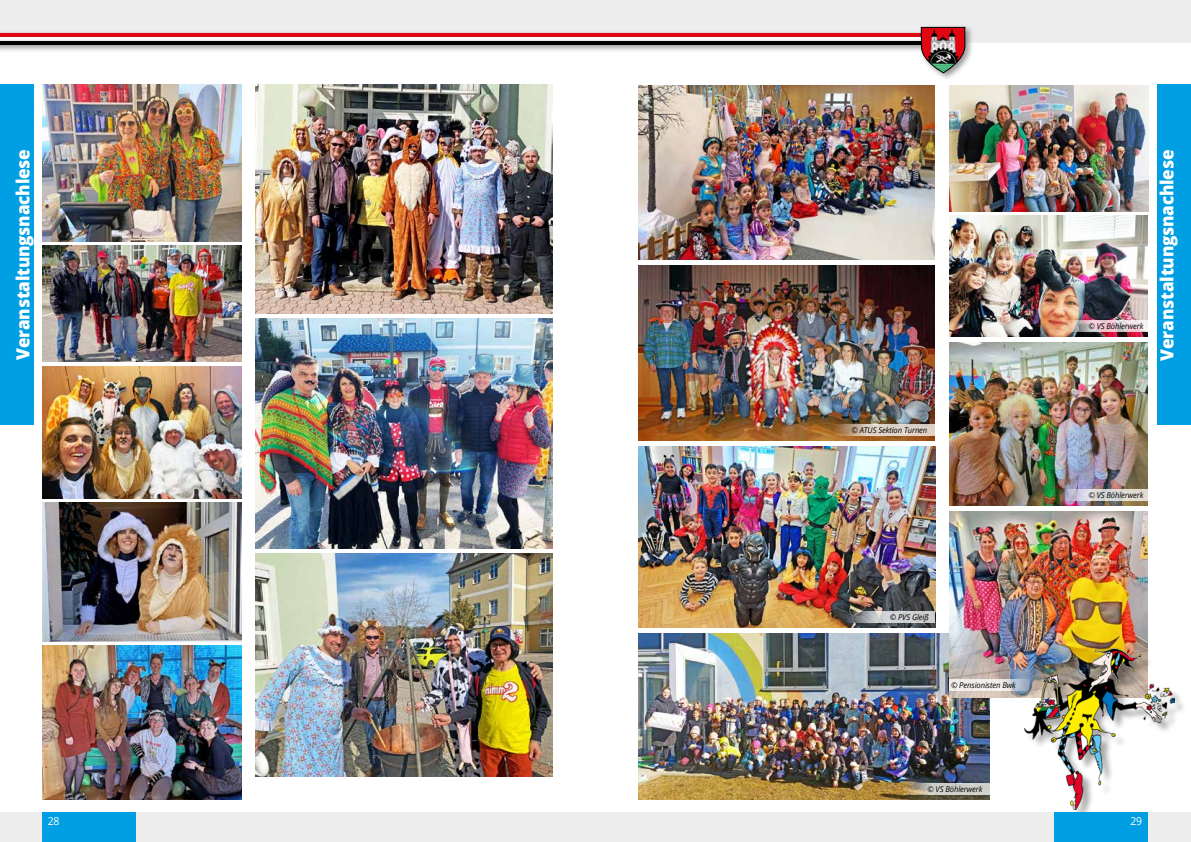
<style>
.page{position:relative;width:1191px;height:842px;background:#fff}
.page>*{position:absolute;margin:0;border:0;box-sizing:border-box;transform-origin:0 0}
.t1{font:800 18px "Open Sans";letter-spacing:-.01em;color:#fff;scale:.95 1}
.t2{font:11px "Open Sans";color:#fff;scale:.95 1}
.t3{font:italic 8px "Open Sans";letter-spacing:-.01em;color:#000;scale:.95 1}
</style>
<div class="page">
<img style="left:43px;top:85px;width:198px;height:156px">
<img style="left:255px;top:85px;width:298px;height:229px">
<img style="left:255px;top:319px;width:298px;height:229px">
<img style="left:43px;top:246px;width:198px;height:116px">
<img style="left:43px;top:503px;width:198px;height:138px">
<img style="left:43px;top:366px;width:198px;height:132px">
<img style="left:255px;top:553px;width:298px;height:223px">
<img style="left:638px;top:85px;width:296px;height:175px">
<img style="left:949px;top:85px;width:199px;height:126px">
<img style="left:638px;top:266px;width:296px;height:175px">
<img style="left:638px;top:446px;width:297px;height:181px">
<img style="left:638px;top:633px;width:351px;height:166px">
<img style="left:949px;top:216px;width:199px;height:120px">
<img style="left:949px;top:342px;width:199px;height:163px">
<img style="left:949px;top:511px;width:199px;height:187px">
<svg style="left:949px;top:679px;width:75px;height:12px"></svg>
<svg style="left:1059px;top:489px;width:89px;height:11px"></svg>
<svg style="left:900px;top:783px;width:90px;height:11px"></svg>
<svg style="left:845px;top:611px;width:89px;height:11px"></svg>
<svg style="left:831px;top:425px;width:104px;height:11px"></svg>
<svg style="left:1059px;top:321px;width:89px;height:11px"></svg>
<div style="left:1026px;top:650px;width:160px;height:171px;background:#000;opacity:.33"></div>
<img style="left:1024px;top:648px;width:150px;height:161px">
<img style="left:43px;top:645px;width:198px;height:154px">
<div style="left:0;top:812px;width:1191px;height:30px;background:#ededed"></div>
<div style="left:0;top:0;width:1191px;height:43px;background:#ededed"></div>
<div style="left:0;top:30px;width:951px;height:15px;background:#e3e0e1"></div>
<hr style="left:0;top:33px;width:943px;height:4px;background:#e30613">
<div style="left:0;top:34px;width:951px;height:15px;background:#d90915"></div>
<hr style="left:0;top:37px;width:943px;height:4px;background:#fff">
<div style="left:0;top:38px;width:951px;height:15px;background:#000;opacity:.4"></div>
<hr style="left:0;top:41px;width:943px;height:4px;background:#000">
<div style="left:918px;top:24px;width:55px;height:57px;background:#000;opacity:.4"></div>
<svg style="left:920px;top:26px;width:46px;height:48px"></svg>
<div style="left:0;top:85px;width:34px;height:340px;background:#009fe3"></div>
<div style="left:42px;top:812px;width:94px;height:30px;background:#009fe3"></div>
<div style="left:1157px;top:85px;width:34px;height:340px;background:#009fe3"></div>
<div style="left:1054px;top:812px;width:94px;height:30px;background:#009fe3"></div>
<h1 class="t1" style="left:9px;top:360px;width:224px;rotate:-90deg">Veranstaltungsnachlese</h1>
<h1 class="t1" style="left:1153px;top:361px;width:224px;rotate:-90deg">Veranstaltungsnachlese</h1>
<p class="t3" style="left:1088px;top:321px;width:59px">© VS Böhlerwerk</p>
<p class="t3" style="left:851px;top:425px;width:81px">© ATUS Sektion Turnen</p>
<p class="t3" style="left:890px;top:611px;width:42px">© PVS Gleiß</p>
<p class="t3" style="left:951px;top:680px;width:70px">© Pensionisten Bwk</p>
<p class="t3" style="left:927px;top:783px;width:59px">© VS Böhlerwerk</p>
<p class="t3" style="left:1088px;top:489px;width:59px">© VS Böhlerwerk</p>
<h2 class="t2" style="left:48px;top:813px;width:14px">28</h2>
<h2 class="t2" style="left:1130px;top:813px;width:14px">29</h2>
</div>
